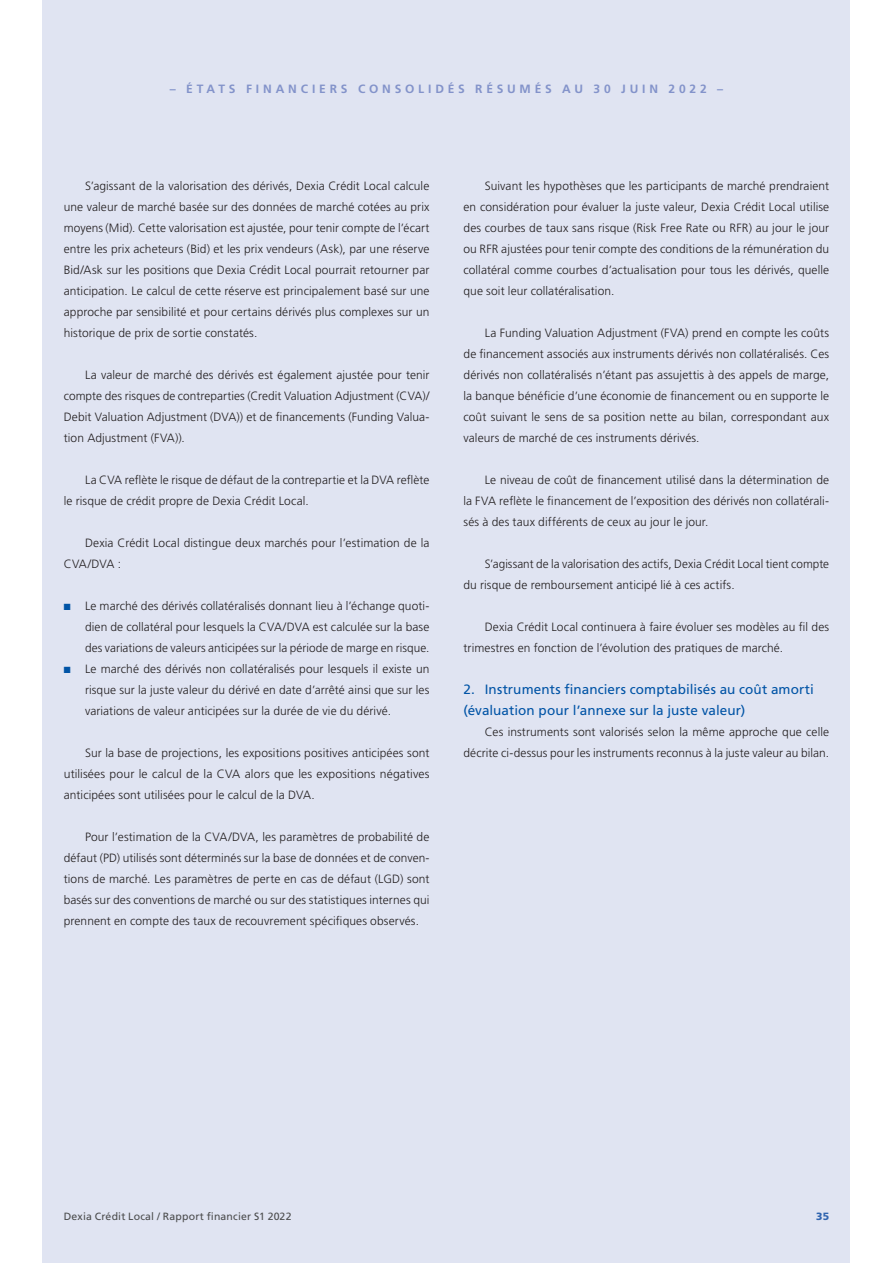
<style>
.page{position:relative;width:893px;height:1263px;background:#fff}
.page>*{position:absolute;margin:0;border:0;box-sizing:border-box;transform-origin:0 0}
.t1{font:13.5px/21px "Frutiger LT Std";letter-spacing:.005em;color:#0154a6}
.t2{font:300 12px/21px "Frutiger LT Std";letter-spacing:.005em;color:#231f20;text-align:justify}
.t3{font:700 12px "Frutiger LT Std";letter-spacing:.32em;color:#8393ca}
.t4{font:10.5px "Frutiger LT Std";letter-spacing:.015em;color:#4b4c4d}
.t5{font:900 10.5px "Frutiger LT Std";color:#3165b0}
.s1{color:#0154a6}
</style>
<div class="page">
<div style="left:43px;top:0;width:807px;height:1263px;background:#e0e4f2"></div>
<p class="t3" style="left:170px;top:82px;width:555px">– ÉTATS FINANCIERS CONSOLIDÉS RÉSUMÉS AU 30 JUIN 2022 –</p>
<p class="t2" style="left:64px;top:175px;width:367px;text-indent:21px">S’agissant de la valorisation des dérivés, Dexia Crédit Local calcule une valeur de marché basée sur des données de marché cotées au prix moyens (Mid). Cette valorisation est ajustée, pour tenir compte de l’écart entre les prix acheteurs (Bid) et les prix vendeurs (Ask), par une réserve Bid/Ask sur les positions que Dexia Crédit Local pourrait retourner par anticipation. Le calcul de cette réserve est principalement basé sur une approche par sensibilité et pour certains dérivés plus complexes sur un historique de prix de sortie constatés.</p>
<p class="t2" style="left:64px;top:364px;width:367px;text-indent:21px">La valeur de marché des dérivés est également ajustée pour tenir compte des risques de contreparties (Credit Valuation Adjustment (CVA)/ Debit Valuation Adjustment (DVA)) et de financements (Funding Valua&shy;tion Adjustment (FVA)).</p>
<p class="t2" style="left:64px;top:469px;width:367px;text-indent:21px">La CVA reflète le risque de défaut de la contrepartie et la DVA reflète le risque de crédit propre de Dexia Crédit Local.</p>
<p class="t2" style="left:64px;top:532px;width:367px;text-indent:21px">Dexia Crédit Local distingue deux marchés pour l’estimation de la<br>CVA/DVA :</p>
<p class="t2" style="left:85px;top:595px;width:346px;text-indent:-21px"><span class="s1">■</span> Le marché des dérivés collatéralisés donnant lieu à l’échange quoti&shy;dien de collatéral pour lesquels la CVA/DVA est calculée sur la base des variations de valeurs anticipées sur la période de marge en risque.</p>
<p class="t2" style="left:85px;top:658px;width:346px;text-indent:-21px"><span class="s1">■</span> Le marché des dérivés non collatéralisés pour lesquels il existe un risque sur la juste valeur du dérivé en date d’arrêté ainsi que sur les variations de valeur anticipées sur la durée de vie du dérivé.</p>
<p class="t2" style="left:64px;top:742px;width:367px;text-indent:21px">Sur la base de projections, les expositions positives anticipées sont utilisées pour le calcul de la CVA alors que les expositions négatives anticipées sont utilisées pour le calcul de la DVA.</p>
<p class="t2" style="left:64px;top:826px;width:367px;text-indent:21px">Pour l’estimation de la CVA/DVA, les paramètres de probabilité de défaut (PD) utilisés sont déterminés sur la base de données et de conven&shy;tions de marché. Les paramètres de perte en cas de défaut (LGD) sont basés sur des conventions de marché ou sur des statistiques internes qui prennent en compte des taux de recouvrement spécifiques observés.</p>
<p class="t2" style="left:463px;top:175px;width:367px;text-indent:21px">Suivant les hypothèses que les participants de marché prendraient en considération pour évaluer la juste valeur, Dexia Crédit Local utilise des courbes de taux sans risque (Risk Free Rate ou RFR) au jour le jour ou RFR ajustées pour tenir compte des conditions de la rémunération du collatéral comme courbes d’actualisation pour tous les dérivés, quelle que soit leur collatéralisation.</p>
<p class="t2" style="left:463px;top:322px;width:367px;text-indent:21px">La Funding Valuation Adjustment (FVA) prend en compte les coûts de financement associés aux instruments dérivés non collatéralisés. Ces dérivés non collatéralisés n’étant pas assujettis à des appels de marge, la banque bénéficie d’une économie de financement ou en supporte le coût suivant le sens de sa position nette au bilan, correspondant aux valeurs de marché de ces instruments dérivés.</p>
<p class="t2" style="left:463px;top:469px;width:367px;text-indent:21px">Le niveau de coût de financement utilisé dans la détermination de la FVA reflète le financement de l’exposition des dérivés non collatérali&shy;sés à des taux différents de ceux au jour le jour.</p>
<p class="t2" style="left:463px;top:553px;width:367px;text-indent:21px">S’agissant de la valorisation des actifs, Dexia Crédit Local tient compte du risque de remboursement anticipé lié à ces actifs.</p>
<p class="t2" style="left:463px;top:616px;width:367px;text-indent:21px">Dexia Crédit Local continuera à faire évoluer ses modèles au fil des trimestres en fonction de l’évolution des pratiques de marché.</p>
<p class="t1" style="left:463px;top:679px;width:352px">2. Instruments financiers comptabilisés au coût amorti (évaluation pour l’annexe sur la juste valeur)</p>
<p class="t2" style="left:463px;top:721px;width:367px;text-align:right">Ces instruments sont valorisés selon la même approche que celle décrite ci-dessus pour les instruments reconnus à la juste valeur au bilan.</p>
<p class="t4" style="left:64px;top:1210px;width:229px">Dexia Crédit Local / Rapport financier S1 2022</p>
<p class="t5" style="left:816px;top:1210px;width:14px">35</p>
</div>
